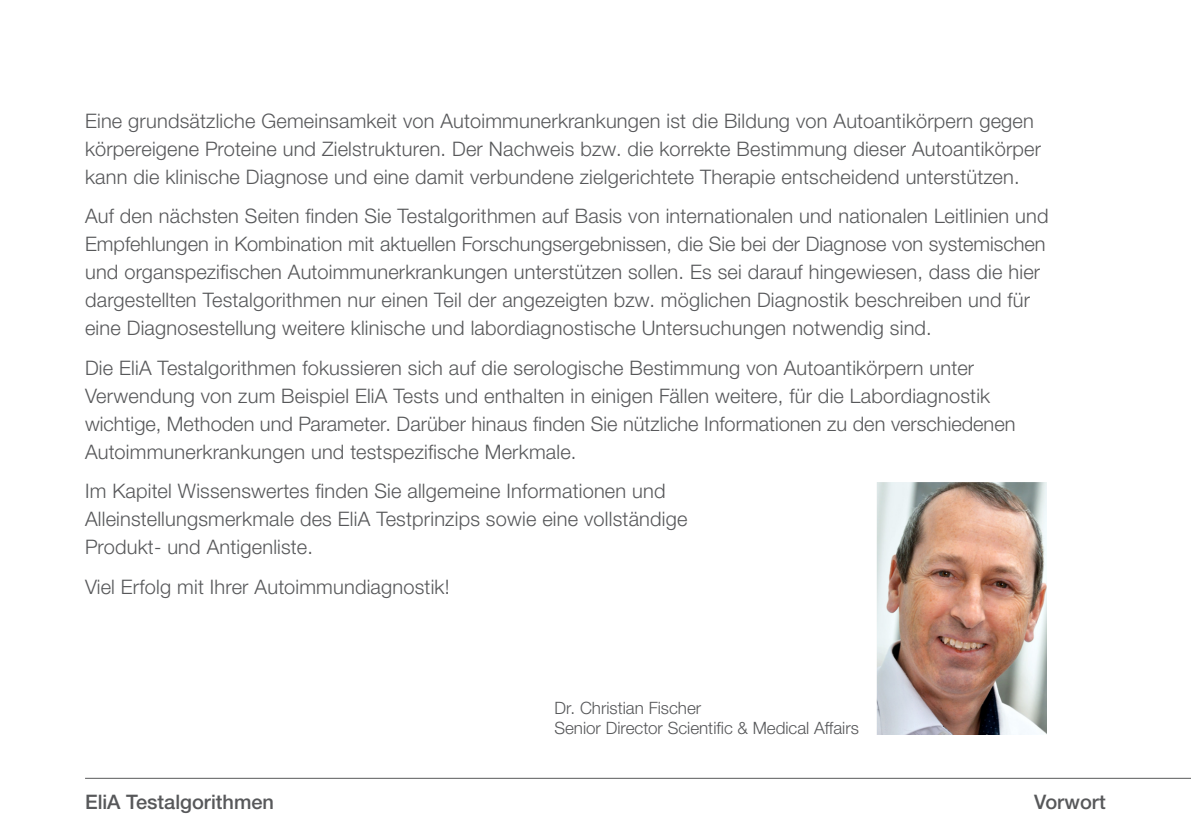
<style>
.page{position:relative;width:1191px;height:840px;background:#fff}
.page>*{position:absolute;margin:0;border:0;box-sizing:border-box;transform-origin:0 0}
.t1{font:300 20px/28px "Helvetica Neue LTW1 G";letter-spacing:.01em;color:#57585a}
.t2{font:500 20px "Helvetica Neue LTW1 G";color:#57585a}
.t3{font:300 17px "Helvetica Neue LTW1 G";color:#57585a}
</style>
<div class="page">
<hr style="left:85px;top:777px;width:1106px;height:1px;background:#57585a">
<img style="left:876px;top:482px;width:171px;height:251px">
<p class="t1" style="left:85px;top:106px;width:957px">Eine grundsätzliche Gemeinsamkeit von Autoimmunerkrankungen ist die Bildung von Autoantikörpern gegen körpereigene Proteine und Zielstrukturen. Der Nachweis bzw. die korrekte Bestimmung dieser Autoantikörper kann die klinische Diagnose und eine damit verbundene zielgerichtete Therapie entscheidend unterstützen.</p>
<p class="t1" style="left:85px;top:202px;width:965px">Auf den nächsten Seiten finden Sie Testalgorithmen auf Basis von internationalen und nationalen Leitlinien und Empfehlungen in Kombination mit aktuellen Forschungsergebnissen, die Sie bei der Diagnose von systemischen und organspezifischen Autoimmunerkrankungen unterstützen sollen. Es sei darauf hingewiesen, dass die hier dargestellten Testalgorithmen nur einen Teil der angezeigten bzw. möglichen Diagnostik beschreiben und für eine Diagnosestellung weitere klinische und labordiagnostische Untersuchungen notwendig sind.</p>
<p class="t1" style="left:85px;top:353px;width:932px">Die EliA Testalgorithmen fokussieren sich auf die serologische Bestimmung von Autoantikörpern unter Verwendung von zum Beispiel EliA Tests und enthalten in einigen Fällen weitere, für die Labordiagnostik wichtige, Methoden und Parameter. Darüber hinaus finden Sie nützliche Informationen zu den verschiedenen Autoimmunerkrankungen und testspezifische Merkmale.</p>
<p class="t1" style="left:85px;top:476px;width:604px">Im Kapitel Wissenswertes finden Sie allgemeine Informationen und<br>Alleinstellungsmerkmale des EliA Testprinzips sowie eine vollständige<br>Produkt- und Antigenliste.</p>
<p class="t1" style="left:85px;top:572px;width:366px">Viel Erfolg mit Ihrer Autoimmundiagnostik!</p>
<p class="t3" style="left:554px;top:697px;width:148px">Dr. Christian Fischer</p>
<p class="t3" style="left:554px;top:717px;width:306px">Senior Director Scientific &amp; Medical Affairs</p>
<p class="t2" style="left:85px;top:789px;width:190px">EliA Testalgorithmen</p>
<p class="t2" style="left:1034px;top:789px;width:73px">Vorwort</p>
</div>
